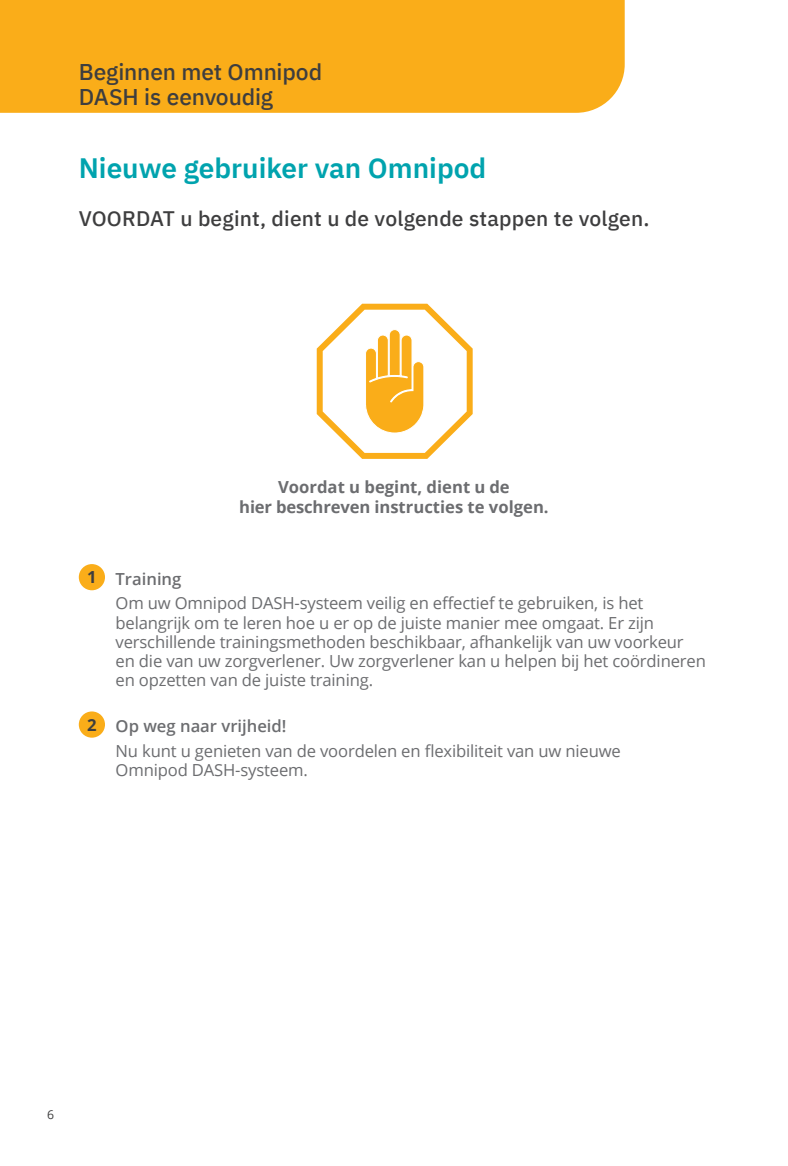
<style>
.page{position:relative;width:788px;height:1166px;background:#fff}
.page>*{position:absolute;margin:0;border:0;box-sizing:border-box;transform-origin:0 0}
.Headline{font:600 28px "IBM Plex Sans";color:#00a3ae}
.Header_Small_Left{font:500 22.75px/25.4px "IBM Plex Sans";letter-spacing:-.005em;color:#3e3e3f}
.Subhead_Medium{font:500 21px "IBM Plex Sans";letter-spacing:.01em;color:#3e3e3f}
.Body_Copy_Indented{font:16.62px/19.2px "Open Sans";letter-spacing:-.01em;color:#6c6d70}
.t1{font:700 16.62px/19.2px "Open Sans";color:#6c6d70;text-align:center}
.Body_Copy_Numbers_Bold{font:600 16.62px "Open Sans";color:#6c6d70}
.t2{font:700 16.62px "Open Sans";color:#3e3e3f}
.t3{font:12.25px "Open Sans";color:#3e3e3f}
</style>
<div class="page">
<div style="left:0;top:0;width:624px;height:113px;background:#faad19"></div>
<div style="left:79px;top:564px;width:26px;height:26px;background:#faad19;border-radius:50%"></div>
<div style="left:79px;top:711px;width:26px;height:26px;background:#faad19;border-radius:50%"></div>
<svg style="left:316px;top:303px;width:157px;height:156px"></svg>
<p class="Header_Small_Left" style="left:79px;top:57px;width:245px">Beginnen met Omnipod<br>DASH is eenvoudig</p>
<p class="Headline" style="left:79px;top:146px;width:409px">Nieuwe gebruiker van Omnipod</p>
<p class="Subhead_Medium" style="left:79px;top:202px;width:572px">VOORDAT u begint, dient u de volgende stappen te volgen.</p>
<p class="t1" style="left:239px;top:477px;width:311px">Voordat u begint, dient u de<br>hier beschreven instructies te volgen.</p>
<p class="t2" style="left:87px;top:565px;width:11px">1</p>
<p class="Body_Copy_Numbers_Bold" style="left:116px;top:567px;width:67px">Training</p>
<p class="Body_Copy_Indented" style="left:116px;top:593px;width:591px">Om uw Omnipod DASH-systeem veilig en effectief te gebruiken, is het belangrijk om te leren hoe u er op de juiste manier mee omgaat. Er zijn verschillende trainingsmethoden beschikbaar, afhankelijk van uw voorkeur en die van uw zorgverlener. Uw zorgverlener kan u helpen bij het coördineren en opzetten van de juiste training.</p>
<p class="t2" style="left:87px;top:712px;width:11px">2</p>
<p class="Body_Copy_Numbers_Bold" style="left:116px;top:715px;width:172px">Op weg naar vrijheid!</p>
<p class="Body_Copy_Indented" style="left:116px;top:740px;width:507px">Nu kunt u genieten van de voordelen en flexibiliteit van uw nieuwe<br>Omnipod DASH-systeem.</p>
<p class="t3" style="left:47px;top:1105px;width:9px">6</p>
</div>
